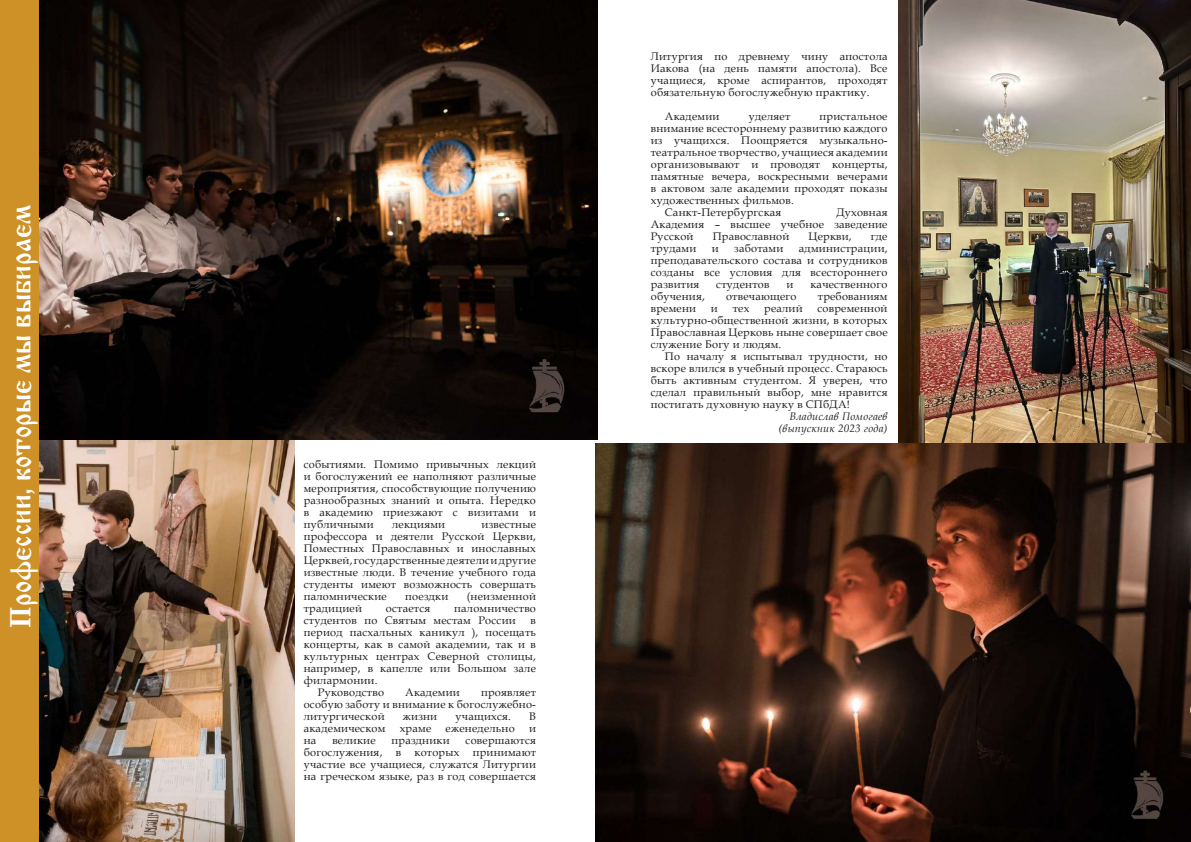
<style>
.page{position:relative;width:1191px;height:842px;background:#fff}
.page>*{position:absolute;margin:0;border:0;box-sizing:border-box;transform-origin:0 0}
.t1{font:30px "Cyrillic Old";color:#fff}
.t2{font:11px/12px "Book Antiqua";letter-spacing:.02em;color:#231f20;text-align:justify}
.t3{font:italic 11px/12px "Book Antiqua";letter-spacing:.02em;color:#231f20;text-align:right}
</style>
<div class="page">
<img style="left:899px;top:0;width:292px;height:443px">
<img style="left:595px;top:443px;width:596px;height:399px">
<img style="left:38px;top:0;width:559px;height:440px">
<img style="left:38px;top:440px;width:257px;height:402px">
<div style="left:0;top:0;width:38px;height:842px;background:#ce9128"></div>
<h1 class="t1" style="left:4px;top:628px;width:424px;rotate:-90deg">Профессии, которые мы выбираем</h1>
<p class="t2" style="left:304px;top:458px;width:234px">событиями. Помимо привычных лекций и богослужений ее наполняют различные мероприятия, способствующие получению разнообразных знаний и опыта. Нередко в академию приезжают с визитами и публичными</p>
<p class="t2" style="left:304px;top:518px;width:234px;text-indent:178px">известные профессора и деятели Русской Церкви, Поместных Православных и инославных Церквей, государственные деятели и другие известные люди. В течение учебного года студенты имеют возможность совершать паломнические</p>
<p class="t2" style="left:392px;top:518px;width:55px">лекциями</p>
<p class="t2" style="left:405px;top:590px;width:44px">поездки</p>
<p class="t2" style="left:467px;top:590px;width:71px">(неизменной</p>
<p class="t2" style="left:304px;top:602px;width:60px">традицией</p>
<p class="t2" style="left:386px;top:602px;width:46px">остается</p>
<p class="t2" style="left:304px;top:602px;width:234px;text-indent:150px">паломничество студентов по Святым местам России</p>
<p class="t2" style="left:530px;top:614px;width:7px">в</p>
<p class="t2" style="left:304px;top:626px;width:234px">период пасхальных каникул ), посещать</p>
<p class="t2" style="left:304px;top:638px;width:234px">концерты, как в самой академии, так и в</p>
<p class="t2" style="left:304px;top:650px;width:234px">культурных центрах Северной столицы,</p>
<p class="t2" style="left:304px;top:662px;width:234px">например, в капелле или Большом зале</p>
<p class="t2" style="left:304px;top:674px;width:75px">филармонии.</p>
<p class="t2" style="left:318px;top:686px;width:68px">Руководство</p>
<p class="t2" style="left:405px;top:686px;width:56px">Академии</p>
<p class="t2" style="left:304px;top:686px;width:234px;text-indent:177px">проявляет особую заботу и внимание к богослужебно&shy;литургической</p>
<p class="t2" style="left:403px;top:710px;width:36px">жизни</p>
<p class="t2" style="left:455px;top:710px;width:57px">учащихся.</p>
<p class="t2" style="left:529px;top:710px;width:8px">В</p>
<p class="t2" style="left:304px;top:722px;width:83px">академическом</p>
<p class="t2" style="left:400px;top:722px;width:33px">храме</p>
<p class="t2" style="left:445px;top:722px;width:71px">еженедельно</p>
<p class="t2" style="left:529px;top:722px;width:8px">и</p>
<p class="t2" style="left:304px;top:734px;width:14px">на</p>
<p class="t2" style="left:332px;top:734px;width:45px">великие</p>
<p class="t2" style="left:391px;top:734px;width:60px">праздники</p>
<p class="t2" style="left:304px;top:734px;width:234px;text-indent:162px">совершаются богослужения, в которых принимают участие все учащиеся, служатся Литургии на греческом языке, раз в год совершается</p>
<p class="t2" style="left:651px;top:50px;width:238px">Литургия по древнему чину апостола Иакова (на день памяти апостола). Все учащиеся, кроме аспирантов, проходят обязательную богослужебную практику.</p>
<p class="t2" style="left:665px;top:110px;width:56px">Академии</p>
<p class="t2" style="left:749px;top:110px;width:43px">уделяет</p>
<p class="t2" style="left:819px;top:110px;width:69px">пристальное</p>
<p class="t2" style="left:651px;top:122px;width:238px">внимание всестороннему развитию каждого</p>
<p class="t2" style="left:651px;top:134px;width:238px">из учащихся. Поощряется музыкально-</p>
<p class="t2" style="left:651px;top:146px;width:238px">театральное творчество, учащиеся академии</p>
<p class="t2" style="left:651px;top:158px;width:238px">организовывают и проводят концерты,</p>
<p class="t2" style="left:651px;top:170px;width:238px">памятные вечера, воскресными вечерами</p>
<p class="t2" style="left:651px;top:182px;width:238px">в актовом зале академии проходят показы</p>
<p class="t2" style="left:651px;top:194px;width:144px">художественных фильмов.</p>
<p class="t2" style="left:665px;top:206px;width:118px">Санкт-Петербургская</p>
<p class="t2" style="left:651px;top:206px;width:238px;text-indent:185px">Духовная Академия – высшее учебное заведение Русской</p>
<p class="t2" style="left:712px;top:230px;width:78px">Православной</p>
<p class="t2" style="left:808px;top:230px;width:45px">Церкви,</p>
<p class="t2" style="left:870px;top:230px;width:18px">где</p>
<p class="t2" style="left:651px;top:242px;width:47px">трудами</p>
<p class="t2" style="left:712px;top:242px;width:8px">и</p>
<p class="t2" style="left:734px;top:242px;width:51px">заботами</p>
<p class="t2" style="left:651px;top:242px;width:238px;text-indent:148px">администрации, преподавательского состава и сотрудников созданы все условия для всестороннего развития</p>
<p class="t2" style="left:716px;top:278px;width:55px">студентов</p>
<p class="t2" style="left:786px;top:278px;width:8px">и</p>
<p class="t2" style="left:810px;top:278px;width:79px">качественного</p>
<p class="t2" style="left:651px;top:290px;width:56px">обучения,</p>
<p class="t2" style="left:726px;top:290px;width:72px">отвечающего</p>
<p class="t2" style="left:818px;top:290px;width:71px">требованиям</p>
<p class="t2" style="left:651px;top:302px;width:47px">времени</p>
<p class="t2" style="left:711px;top:302px;width:8px">и</p>
<p class="t2" style="left:732px;top:302px;width:18px">тех</p>
<p class="t2" style="left:764px;top:302px;width:40px">реалий</p>
<p class="t2" style="left:651px;top:302px;width:238px;text-indent:167px">современной культурно-общественной жизни, в которых Православная Церковь ныне совершает свое служение Богу и людям.</p>
<p class="t2" style="left:651px;top:350px;width:238px;text-indent:14px">По началу я испытывал трудности, но вскоре влился в учебный процесс. Стараюсь быть активным студентом. Я уверен, что сделал правильный выбор, мне нравится постигать духовную науку в СПбДА!</p>
<p class="t3" style="left:778px;top:410px;width:110px">Владислав Помогаев (выпускник 2023 года)</p>
</div>
